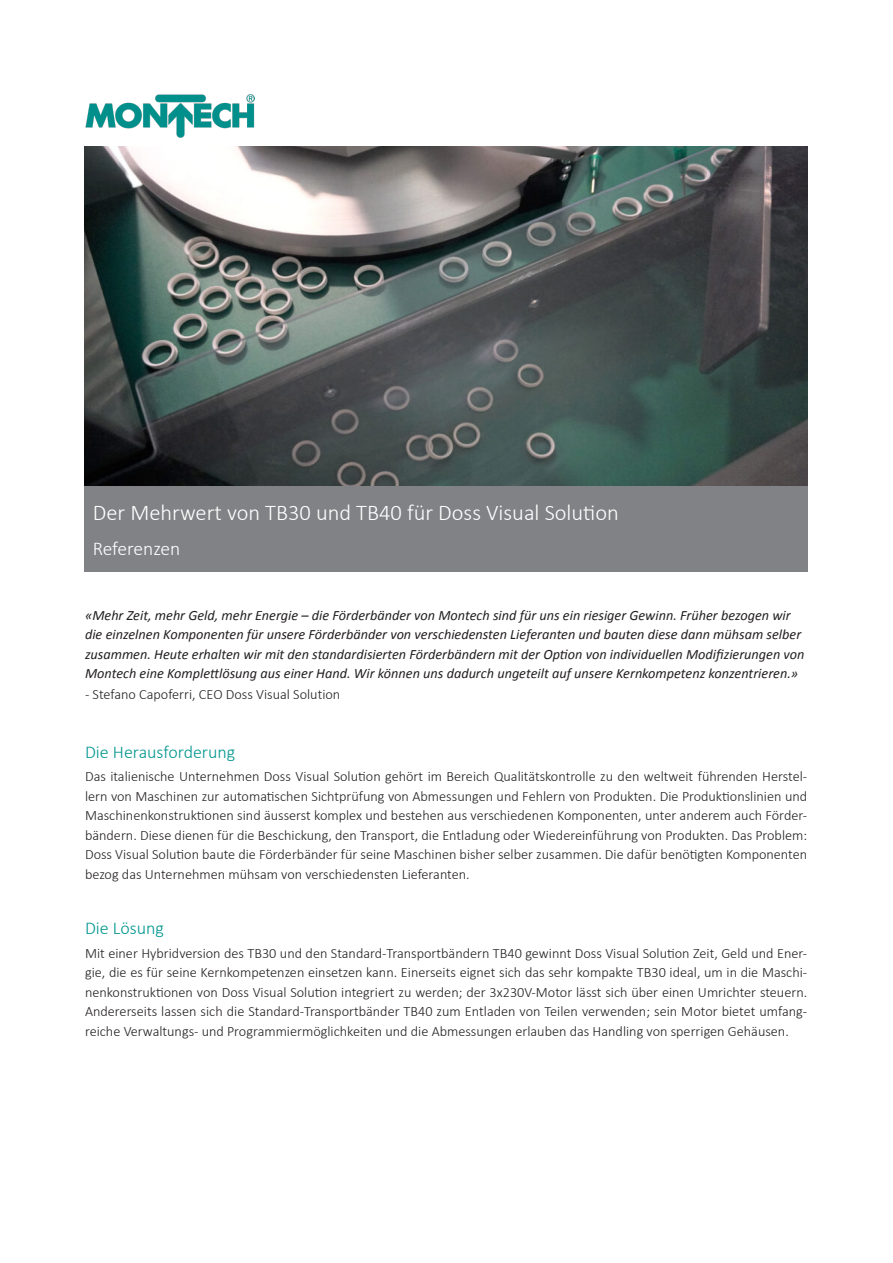
<style>
.page{position:relative;width:893px;height:1263px;background:#fff}
.page>*{position:absolute;margin:0;border:0;box-sizing:border-box;transform-origin:0 0}
.Titel_-_Factsheet{font:300 22.5px "Calibri";color:#fff}
.Titel_-_Factsheet-2{font:300 19.5px "Calibri";letter-spacing:-.01em;color:#fff}
.Lauftext_Montech_De{font:300 18px "Calibri";color:#00958e}
.Lauftext_Montech_De-2{font:300 14.25px/19.5px "Calibri";color:#231f20;text-align:justify}
.t1{font:italic 14.25px/19.5px "Calibri";color:#231f20}
.Lauftext{font:300 14.25px "Calibri";color:#231f20}
</style>
<div class="page">
<img style="left:84px;top:147px;width:724px;height:339px">
<div style="left:84px;top:486px;width:724px;height:86px;background:#808285"></div>
<img style="left:85px;top:94px;width:169px;height:44px">
<p class="Titel_-_Factsheet" style="left:93px;top:498px;width:527px">Der Mehrwert von TB30 und TB40 für Doss Visual Solution</p>
<p class="Titel_-_Factsheet-2" style="left:93px;top:537px;width:89px">Referenzen</p>
<p class="t1" style="left:85px;top:605px;width:721px">«Mehr Zeit, mehr Geld, mehr Energie – die Förderbänder von Montech sind für uns ein riesiger Gewinn. Früher bezogen wir die einzelnen Komponenten für unsere Förderbänder von verschiedensten Lieferanten und bauten diese dann mühsam selber zusammen. Heute erhalten wir mit den standardisierten Förderbändern mit der Option von individuellen Modifizierungen von Montech eine Komplettlösung aus einer Hand. Wir können uns dadurch ungeteilt auf unsere Kernkompetenz konzentrieren.»</p>
<p class="Lauftext" style="left:85px;top:686px;width:257px">- Stefano Capoferri, CEO Doss Visual Solution</p>
<p class="Lauftext_Montech_De" style="left:85px;top:740px;width:152px">Die Herausforderung</p>
<p class="Lauftext_Montech_De-2" style="left:85px;top:767px;width:724px">Das italienische Unternehmen Doss Visual Solution gehört im Bereich Qualitätskontrolle zu den weltweit führenden Herstel&shy;lern von Maschinen zur automatischen Sichtprüfung von Abmessungen und Fehlern von Produkten. Die Produktionslinien und Maschinenkonstruktionen sind äusserst komplex und bestehen aus verschiedenen Komponenten, unter anderem auch Förder&shy;bändern. Diese dienen für die Beschickung, den Transport, die Entladung oder Wiedereinführung von Produkten. Das Problem:<br>Doss Visual Solution baute die Förderbänder für seine Maschinen bisher selber zusammen. Die dafür benötigten Komponenten bezog das Unternehmen mühsam von verschiedensten Lieferanten.</p>
<p class="Lauftext_Montech_De" style="left:85px;top:917px;width:80px">Die Lösung</p>
<p class="Lauftext_Montech_De-2" style="left:85px;top:943px;width:724px">Mit einer Hybridversion des TB30 und den Standard-Transportbändern TB40 gewinnt Doss Visual Solution Zeit, Geld und Ener&shy;gie, die es für seine Kernkompetenzen einsetzen kann. Einerseits eignet sich das sehr kompakte TB30 ideal, um in die Maschi&shy;nenkonstruktionen von Doss Visual Solution integriert zu werden; der 3x230V-Motor lässt sich über einen Umrichter steuern.<br>Andererseits lassen sich die Standard-Transportbänder TB40 zum Entladen von Teilen verwenden; sein Motor bietet umfang&shy;reiche Verwaltungs- und Programmiermöglichkeiten und die Abmessungen erlauben das Handling von sperrigen Gehäusen.</p>
</div>
